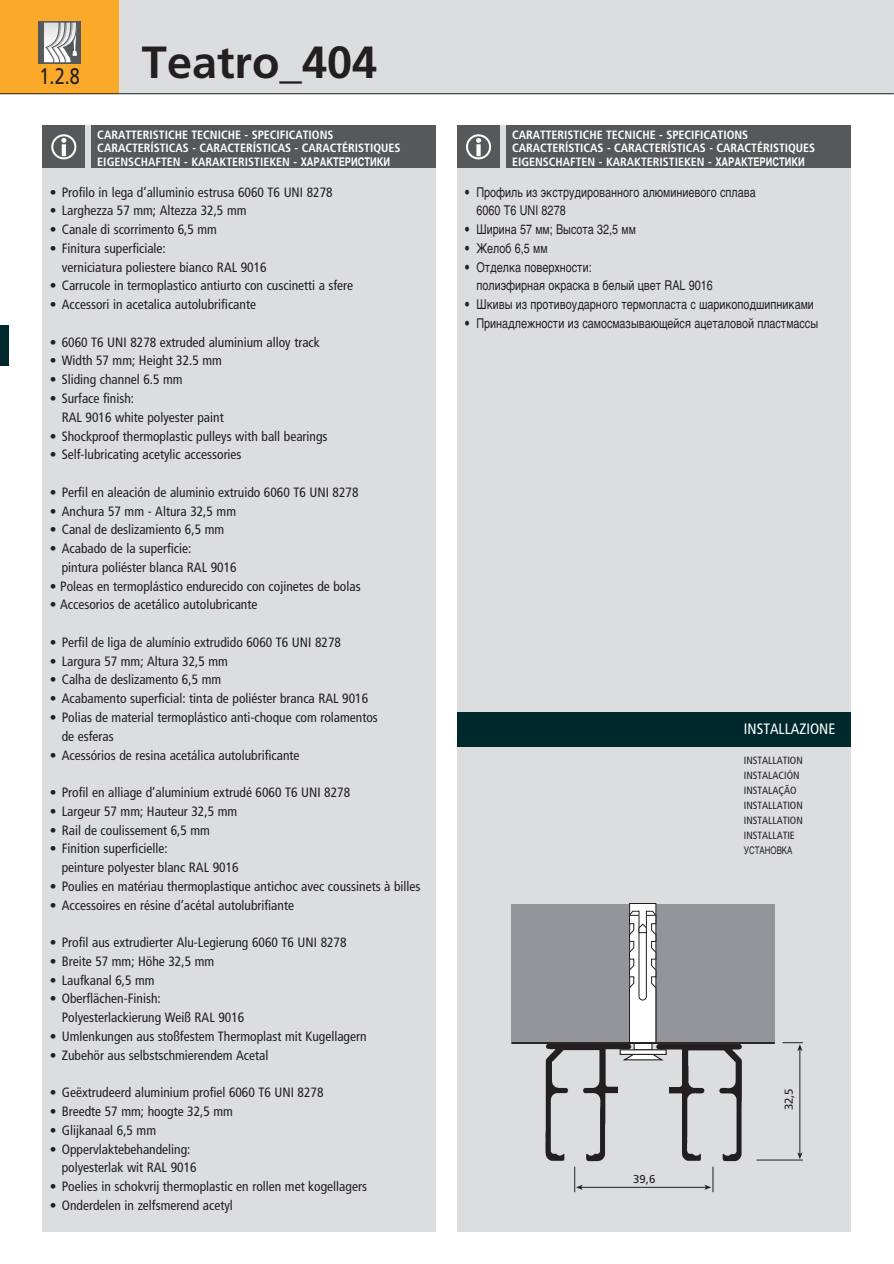
<style>
.page{position:relative;width:894px;height:1264px;background:#fff}
.page>*{position:absolute;margin:0;border:0;box-sizing:border-box;transform-origin:0 0}
.t1{font:700 45px "Frutiger";color:#231f20}
.t2{font:22.5px "Frutiger";color:#231f20;scale:.8 1}
.t3{font:condensed 15px "Frutiger";color:#fff}
.t4{font:condensed 13.5px/18.8px "Frutiger";color:#231f20}
.t5{font:13.5px/18.8px "Helvetica Cyr Upright";color:#231f20;scale:.8 1}
.t6{font:700 condensed 12px/13.5px "Frutiger";color:#fff}
.t7{font:11.4px "Frutiger";color:#231f20}
.t8{font:condensed 10.5px/15px "Frutiger";color:#231f20}
.t9{font:10.5px "Helvetica Cyr Upright";color:#231f20;scale:.75 1}
.s1{font-family:"Helvetica Cyr";font-stretch:normal}
</style>
<div class="page">
<div style="left:457px;top:746px;width:394px;height:485px;background:#dcdddf"></div>
<div style="left:511px;top:904px;width:263px;height:138px;background:#939598"></div>
<div style="left:629px;top:902px;width:27px;height:141px;background:#fff;border:1px solid #231f20"></div>
<svg style="left:629px;top:910px;width:28px;height:119px"></svg>
<hr style="left:511px;top:1041px;width:264px;height:2px;background:#231f20">
<img style="left:534px;top:1029px;width:221px;height:143px">
<div style="left:618px;top:1084px;width:50px;height:9px;background:#dcdddf"></div>
<hr style="left:799px;top:1049px;width:1px;height:104px;background:#231f20">
<svg style="left:797px;top:1152px;width:5px;height:6px"></svg>
<svg style="left:782px;top:1042px;width:21px;height:8px"></svg>
<hr style="left:756px;top:1159px;width:47px;height:1px;background:#231f20">
<hr style="left:581px;top:1186px;width:125px;height:1px;background:#231f20">
<svg style="left:704px;top:1166px;width:9px;height:25px"></svg>
<svg style="left:574px;top:1166px;width:9px;height:25px"></svg>
<div style="left:457px;top:126px;width:394px;height:586px;background:#dcdddf"></div>
<div style="left:43px;top:126px;width:393px;height:1105px;background:#dcdddf"></div>
<div style="left:43px;top:126px;width:42px;height:42px;background:#57585a"></div>
<svg style="left:51px;top:134px;width:25px;height:25px"></svg>
<div style="left:92px;top:126px;width:344px;height:42px;background:#57585a"></div>
<div style="left:457px;top:126px;width:43px;height:42px;background:#57585a"></div>
<svg style="left:466px;top:134px;width:25px;height:25px"></svg>
<div style="left:506px;top:126px;width:345px;height:42px;background:#57585a"></div>
<div style="left:0;top:0;width:894px;height:94px;background:#dcdddf"></div>
<div style="left:0;top:0;width:119px;height:94px;background:#faa928"></div>
<div style="left:38px;top:21px;width:43px;height:43px;background:#57585a"></div>
<svg style="left:44px;top:22px;width:33px;height:41px"></svg>
<div style="left:457px;top:712px;width:394px;height:34px;background:#00292e"></div>
<div style="left:0;top:325px;width:9px;height:41px;background:#00292e"></div>
<hr style="left:0;top:93px;width:893px;height:1px;background:#231f20">
<h2 class="t2" style="left:40px;top:68px;width:52px">1.2.8</h2>
<h1 class="t1" style="left:142px;top:36px;width:237px">Teatro_404</h1>
<p class="t6" style="left:97px;top:128px;width:305px">CARATTERISTICHE TECNICHE - SPECIFICATIONS<br>CARACTERÍSTICAS - CARACTERÍSTICAS - CARACTÉRISTIQUES<br>EIGENSCHAFTEN - KARAKTERISTIEKEN - <span class="s1">ХАРАКТЕРИСТИКИ</span></p>
<p class="t6" style="left:512px;top:128px;width:305px">CARATTERISTICHE TECNICHE - SPECIFICATIONS<br>CARACTERÍSTICAS - CARACTERÍSTICAS - CARACTÉRISTIQUES<br>EIGENSCHAFTEN - KARAKTERISTIEKEN - <span class="s1">ХАРАКТЕРИСТИКИ</span></p>
<p class="t4" style="left:50px;top:183px;width:284px">• Profilo in lega d’alluminio estrusa 6060 T6 UNI 8278</p>
<p class="t4" style="left:50px;top:202px;width:198px">• Larghezza 57 mm; Altezza 32,5 mm</p>
<p class="t4" style="left:50px;top:221px;width:169px">• Canale di scorrimento 6,5 mm</p>
<p class="t4" style="left:62px;top:240px;width:206px;text-indent:-12px">• Finitura superficiale:<br>verniciatura poliestere bianco RAL 9016</p>
<p class="t4" style="left:50px;top:277px;width:305px">• Carrucole in termoplastico antiurto con cuscinetti a sfere</p>
<p class="t4" style="left:50px;top:296px;width:208px">• Accessori in acetalica autolubrificante</p>
<p class="t4" style="left:50px;top:333px;width:271px">• 6060 T6 UNI 8278 extruded aluminium alloy track</p>
<p class="t4" style="left:50px;top:352px;width:174px">• Width 57 mm; Height 32.5 mm</p>
<p class="t4" style="left:50px;top:371px;width:134px">• Sliding channel 6.5 mm</p>
<p class="t4" style="left:62px;top:390px;width:163px;text-indent:-12px">• Surface finish:<br>RAL 9016 white polyester paint</p>
<p class="t4" style="left:50px;top:427px;width:279px">• Shockproof thermoplastic pulleys with ball bearings</p>
<p class="t4" style="left:50px;top:446px;width:193px">• Self-lubricating acetylic accessories</p>
<p class="t4" style="left:50px;top:483px;width:310px">• Perfil en aleación de aluminio extruido 6060 T6 UNI 8278</p>
<p class="t4" style="left:50px;top:502px;width:188px">• Anchura 57 mm - Altura 32,5 mm</p>
<p class="t4" style="left:50px;top:521px;width:176px">• Canal de deslizamiento 6,5 mm</p>
<p class="t4" style="left:62px;top:540px;width:176px;text-indent:-12px">• Acabado de la superficie:<br>pintura poliéster blanca RAL 9016</p>
<p class="t4" style="left:50px;top:577px;width:312px">• Poleas en termoplástico endurecido con cojinetes de bolas</p>
<p class="t4" style="left:50px;top:596px;width:209px">• Accesorios de acetálico autolubricante</p>
<p class="t4" style="left:50px;top:633px;width:292px">• Perfil de liga de alumínio extrudido 6060 T6 UNI 8278</p>
<p class="t4" style="left:50px;top:652px;width:180px">• Largura 57 mm; Altura 32,5 mm</p>
<p class="t4" style="left:50px;top:671px;width:173px">• Calha de deslizamento 6,5 mm</p>
<p class="t4" style="left:50px;top:690px;width:320px">• Acabamento superficial: tinta de poliéster branca RAL 9016</p>
<p class="t4" style="left:62px;top:708px;width:318px;text-indent:-12px">• Polias de material termoplástico anti-choque com rolamentos de esferas</p>
<p class="t4" style="left:50px;top:746px;width:251px">• Acessórios de resina acetálica autolubrificante</p>
<p class="t4" style="left:50px;top:784px;width:302px">• Profil en alliage d’aluminium extrudé 6060 T6 UNI 8278</p>
<p class="t4" style="left:50px;top:802px;width:189px">• Largeur 57 mm; Hauteur 32,5 mm</p>
<p class="t4" style="left:50px;top:821px;width:162px">• Rail de coulissement 6,5 mm</p>
<p class="t4" style="left:62px;top:840px;width:178px;text-indent:-12px">• Finition superficielle:<br>peinture polyester blanc RAL 9016</p>
<p class="t4" style="left:50px;top:877px;width:372px">• Poulies en matériau thermoplastique antichoc avec coussinets à billes</p>
<p class="t4" style="left:50px;top:896px;width:246px">• Accessoires en résine d’acétal autolubrifiante</p>
<p class="t4" style="left:50px;top:934px;width:298px">• Profil aus extrudierter Alu-Legierung 6060 T6 UNI 8278</p>
<p class="t4" style="left:50px;top:952px;width:166px">• Breite 57 mm; Höhe 32,5 mm</p>
<p class="t4" style="left:50px;top:971px;width:106px">• Laufkanal 6,5 mm</p>
<p class="t4" style="left:62px;top:990px;width:184px;text-indent:-12px">• Oberflächen-Finish:<br>Polyesterlackierung Weiß RAL 9016</p>
<p class="t4" style="left:50px;top:1027px;width:318px">• Umlenkungen aus stoßfestem Thermoplast mit Kugellagern</p>
<p class="t4" style="left:50px;top:1046px;width:220px">• Zubehör aus selbstschmierendem Acetal</p>
<p class="t4" style="left:50px;top:1084px;width:275px">• Geëxtrudeerd aluminium profiel 6060 T6 UNI 8278</p>
<p class="t4" style="left:50px;top:1102px;width:185px">• Breedte 57 mm; hoogte 32,5 mm</p>
<p class="t4" style="left:50px;top:1121px;width:108px">• Glijkanaal 6,5 mm</p>
<p class="t4" style="left:62px;top:1140px;width:136px;text-indent:-12px">• Oppervlaktebehandeling: polyesterlak wit RAL 9016</p>
<p class="t4" style="left:50px;top:1177px;width:318px">• Poelies in schokvrij thermoplastic en rollen met kogellagers</p>
<p class="t4" style="left:50px;top:1196px;width:185px">• Onderdelen in zelfsmerend acetyl</p>
<p class="t5" style="left:476px;top:184px;width:350px;text-indent:-12px">• Профиль из экструдированного алюминиевого сплава<br>6060 T6 UNI 8278</p>
<p class="t5" style="left:464px;top:221px;width:216px">• Ширина 57 мм; Высота 32,5 мм</p>
<p class="t5" style="left:464px;top:240px;width:105px">• Желоб 6,5 мм</p>
<p class="t5" style="left:476px;top:259px;width:297px;text-indent:-12px">• Отделка поверхности:<br>полиэфирная окраска в белый цвет RAL 9016</p>
<p class="t5" style="left:464px;top:296px;width:438px">• Шкивы из противоударного термопласта с шарикоподшипниками</p>
<p class="t5" style="left:464px;top:315px;width:443px">• Принадлежности из самосмазывающейся ацеталовой пластмассы</p>
<p class="t3" style="left:744px;top:722px;width:93px">INSTALLAZIONE</p>
<p class="t8" style="left:744px;top:753px;width:60px">INSTALLATION<br>INSTALACIÓN<br>INSTALAÇÃO<br>INSTALLATION<br>INSTALLATION<br>INSTALLATIE</p>
<p class="t9" style="left:744px;top:846px;width:66px">УСТАНОВКА</p>
<p class="t7" style="left:633px;top:1174px;width:24px">39,6</p>
<p class="t7" style="left:784px;top:1110px;width:24px;rotate:-90deg">32,5</p>
</div>
